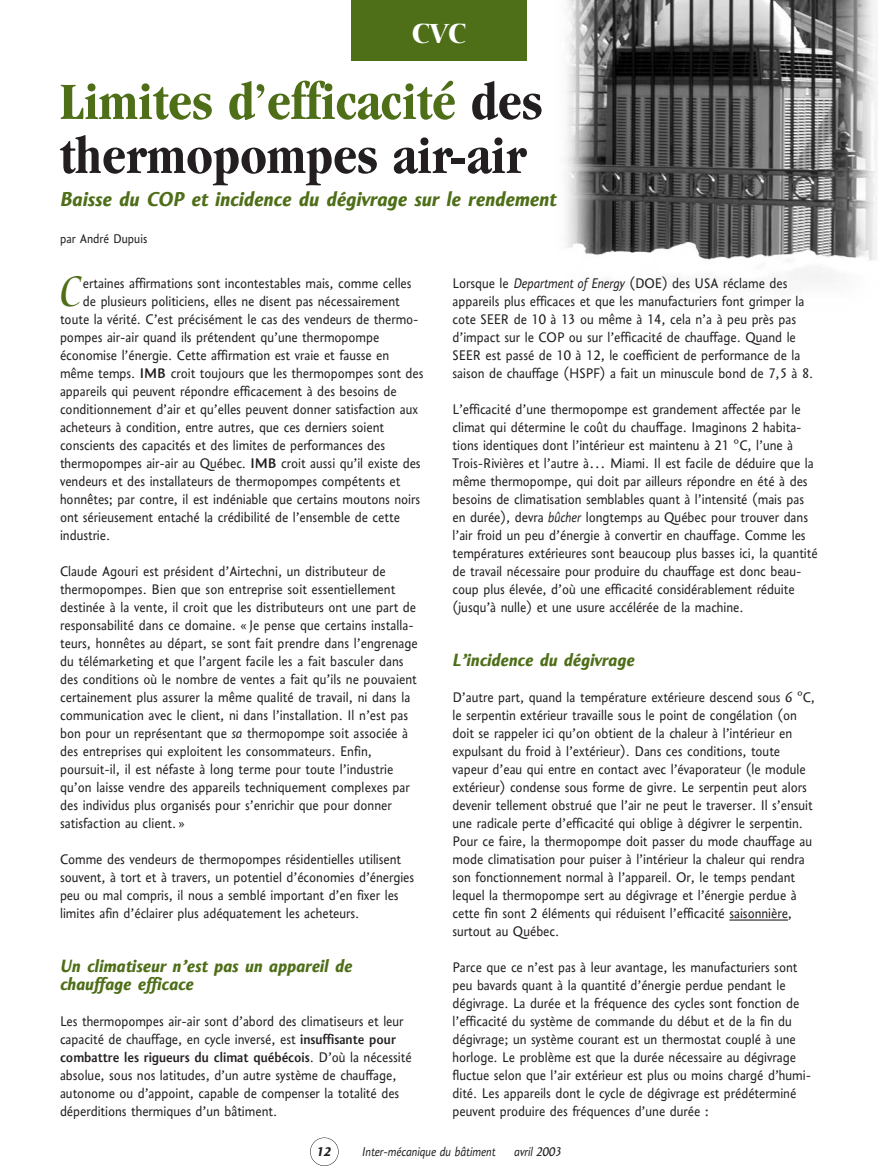
<style>
.page{position:relative;width:878px;height:1175px;background:#fff}
.page>*{position:absolute;margin:0;border:0;box-sizing:border-box;transform-origin:0 0}
.t1{font:700 condensed 54px/54px "Garamond";color:#231f20}
.t2{font:italic 41.7px "Nofret";color:#4e6e18}
.t3{font:500 27px "Nofret";color:#fff}
.t4{font:italic 24px "CMMTQ Bold";color:#4e6e18}
.t5{font:italic 21px/18px "CMMTQ Bold";color:#4e6e18}
.t6{font:16.5px/18px "CMMTQ";color:#231f20}
.t7{font:16.5px "CMMTQ Medium";color:#231f20}
.t8{font:15px "CMMTQ Italic";color:#231f20}
.t9{font:15px "CMMTQ";color:#231f20}
.t10{font:italic 15px "CMMTQ Bold";color:#231f20}
.s1{color:#4e6e18}
.s2{font-family:"CMMTQ Medium"}
.s3{font-family:"CMMTQ Italic"}
.s4{font-family:"CMMTQ"}
</style>
<div class="page">
<img style="left:565px;top:0;width:313px;height:281px">
<div style="left:310px;top:1137px;width:28px;height:29px;border:1px solid #231f20;border-radius:50%"></div>
<hr style="left:729px;top:919px;width:58px;height:1px;background:#231f20">
<div style="left:351px;top:0;width:175px;height:60px;background:#4e6e18"></div>
<h3 class="t3" style="left:411px;top:22px;width:56px">CVC</h3>
<h1 class="t1" style="left:60px;top:79px;width:484px"><span class="s1">Limites d’efficacité</span> des thermopompes air-air</h1>
<h3 class="t4" style="left:60px;top:191px;width:498px">Baisse du COP et incidence du dégivrage sur le rendement</h3>
<p class="t9" style="left:60px;top:234px;width:89px">par André Dupuis</p>
<h2 class="t2" style="left:60px;top:274px;width:22px">C</h2>
<p class="t6" style="left:83px;top:275px;width:330px">ertaines affirmations sont incontestables mais, comme celles</p>
<p class="t6" style="left:83px;top:293px;width:318px">de plusieurs politiciens, elles ne disent pas nécessairement</p>
<p class="t6" style="left:60px;top:311px;width:360px">toute la vérité. C’est précisément le cas des vendeurs de thermo-</p>
<p class="t6" style="left:60px;top:329px;width:321px">pompes air-air quand ils prétendent qu’une thermopompe</p>
<p class="t6" style="left:60px;top:347px;width:331px">économise l’énergie. Cette affirmation est vraie et fausse en</p>
<p class="t6" style="left:60px;top:365px;width:365px">même temps. <span class="s2">IMB</span> croit toujours que les thermopompes sont des</p>
<p class="t6" style="left:60px;top:383px;width:338px">appareils qui peuvent répondre efficacement à des besoins de</p>
<p class="t6" style="left:60px;top:401px;width:359px">conditionnement d’air et qu’elles peuvent donner satisfaction aux</p>
<p class="t6" style="left:60px;top:419px;width:325px">acheteurs à condition, entre autres, que ces derniers soient</p>
<p class="t6" style="left:60px;top:437px;width:326px">conscients des capacités et des limites de performances des</p>
<p class="t6" style="left:60px;top:455px;width:362px">thermopompes air-air au Québec. <span class="s2">IMB</span> croit aussi qu’il existe des</p>
<p class="t6" style="left:60px;top:473px;width:342px">vendeurs et des installateurs de thermopompes compétents et</p>
<p class="t6" style="left:60px;top:491px;width:361px">honnêtes; par contre, il est indéniable que certains moutons noirs</p>
<p class="t6" style="left:60px;top:509px;width:341px">ont sérieusement entaché la crédibilité de l’ensemble de cette</p>
<p class="t6" style="left:60px;top:527px;width:52px">industrie.</p>
<p class="t6" style="left:60px;top:563px;width:359px">Claude Agouri est président d’Airtechni, un distributeur de thermopompes. Bien que son entreprise soit essentiellement destinée à la vente, il croit que les distributeurs ont une part de responsabilité dans ce domaine. « Je pense que certains installa&shy;teurs, honnêtes au départ, se sont fait prendre dans l’engrenage du télémarketing et que l’argent facile les a fait basculer dans des conditions où le nombre de ventes a fait qu’ils ne pouvaient certainement plus assurer la même qualité de travail, ni dans la communication avec le client, ni dans l’installation. Il n’est pas bon pour un représentant que <span class="s3">sa</span> thermopompe soit associée à des entreprises qui exploitent les consommateurs. Enfin, poursuit-il, il est néfaste à long terme pour toute l’industrie qu’on laisse vendre des appareils techniquement complexes par des individus plus organisés pour s’enrichir que pour donner satisfaction au client. »</p>
<p class="t6" style="left:60px;top:851px;width:356px">Comme des vendeurs de thermopompes résidentielles utilisent souvent, à tort et à travers, un potentiel d’économies d’énergies peu ou mal compris, il nous a semblé important d’en fixer les limites afin d’éclairer plus adéquatement les acheteurs.</p>
<p class="t5" style="left:60px;top:958px;width:294px">Un climatiseur n’est pas un appareil de chauffage efficace</p>
<p class="t6" style="left:60px;top:1013px;width:345px">Les thermopompes air-air sont d’abord des climatiseurs et leur capacité de chauffage, en cycle inversé, est <span class="s2">insuffisante pour</span></p>
<p class="t7" style="left:60px;top:1052px;width:353px">combattre les rigueurs du climat québécois<span class="s4">. D’où la nécessité</span></p>
<p class="t6" style="left:60px;top:1067px;width:341px">absolue, sous nos latitudes, d’un autre système de chauffage, autonome ou d’appoint, capable de compenser la totalité des déperditions thermiques d’un bâtiment.</p>
<p class="t6" style="left:452px;top:275px;width:362px">Lorsque le <span class="s3">Department of Energy</span> (DOE) des USA réclame des appareils plus efficaces et que les manufacturiers font grimper la cote SEER de 10 à 13 ou même à 14, cela n’a à peu près pas d’impact sur le COP ou sur l’efficacité de chauffage. Quand le SEER est passé de 10 à 12, le coefficient de performance de la saison de chauffage (HSPF) a fait un minuscule bond de 7,5 à 8.</p>
<p class="t6" style="left:452px;top:401px;width:367px">L’efficacité d’une thermopompe est grandement affectée par le climat qui détermine le coût du chauffage. Imaginons 2 habita&shy;tions identiques dont l’intérieur est maintenu à 21 °C, l’une à Trois-Rivières et l’autre à… Miami. Il est facile de déduire que la même thermopompe, qui doit par ailleurs répondre en été à des besoins de climatisation semblables quant à l’intensité (mais pas en durée), devra <span class="s3">bûcher</span> longtemps au Québec pour trouver dans l’air froid un peu d’énergie à convertir en chauffage. Comme les températures extérieures sont beaucoup plus basses ici, la quantité de travail nécessaire pour produire du chauffage est donc beau&shy;coup plus élevée, d’où une efficacité considérablement réduite (jusqu’à nulle) et une usure accélérée de la machine.</p>
<p class="t5" style="left:452px;top:652px;width:183px">L’incidence du dégivrage</p>
<p class="t6" style="left:452px;top:689px;width:364px">D’autre part, quand la température extérieure descend sous 6 °C, le serpentin extérieur travaille sous le point de congélation (on doit se rappeler ici qu’on obtient de la chaleur à l’intérieur en expulsant du froid à l’extérieur). Dans ces conditions, toute vapeur d’eau qui entre en contact avec l’évaporateur (le module extérieur) condense sous forme de givre. Le serpentin peut alors devenir tellement obstrué que l’air ne peut le traverser. Il s’ensuit une radicale perte d’efficacité qui oblige à dégivrer le serpentin.<br>Pour ce faire, la thermopompe doit passer du mode chauffage au mode climatisation pour puiser à l’intérieur la chaleur qui rendra son fonctionnement normal à l’appareil. Or, le temps pendant lequel la thermopompe sert au dégivrage et l’énergie perdue à cette fin sont 2 éléments qui réduisent l’efficacité saisonnière, surtout au Québec.</p>
<p class="t6" style="left:452px;top:959px;width:360px">Parce que ce n’est pas à leur avantage, les manufacturiers sont peu bavards quant à la quantité d’énergie perdue pendant le dégivrage. La durée et la fréquence des cycles sont fonction de l’efficacité du système de commande du début et de la fin du dégivrage; un système courant est un thermostat couplé à une horloge. Le problème est que la durée nécessaire au dégivrage fluctue selon que l’air extérieur est plus ou moins chargé d’humi&shy;dité. Les appareils dont le cycle de dégivrage est prédéterminé peuvent produire des fréquences d’une durée :</p>
<p class="t10" style="left:316px;top:1146px;width:16px">12</p>
<p class="t8" style="left:362px;top:1146px;width:135px">Inter-mécanique du bâtiment</p>
<p class="t8" style="left:514px;top:1146px;width:49px">avril 2003</p>
</div>
